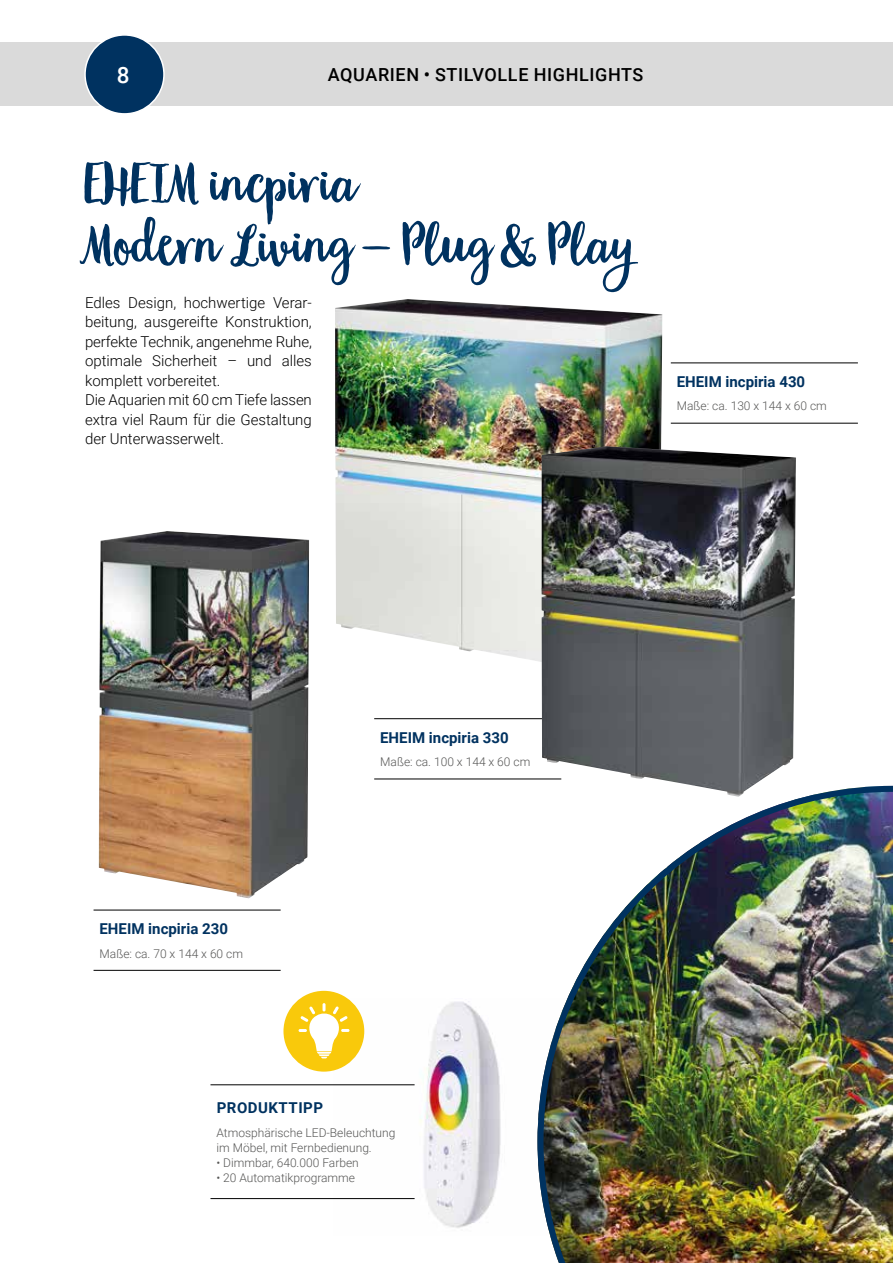
<style>
.page{position:relative;width:893px;height:1263px;background:#fff}
.page>*{position:absolute;margin:0;border:0;box-sizing:border-box;transform-origin:0 0}
.t1{font:60px/61.5px "Garden Grown";color:#003260}
.t2{font:500 22.5px "Roboto";color:#fff}
.t3{font:500 18px "Roboto";letter-spacing:.035em;color:#000}
.t4{font:300 15px/19.5px "Roboto";color:#000}
.t5{font:700 15px "Roboto";color:#003260}
.t6{font:700 15px "Roboto";letter-spacing:.035em;color:#003260}
.t7{font:300 12px/15px "Roboto";color:#575756}
</style>
<div class="page">
<img style="left:334px;top:998px;width:167px;height:230px">
<div style="left:0;top:43px;width:893px;height:63px;background:#dadada"></div>
<div style="left:85px;top:35px;width:79px;height:79px;background:#003260;border-radius:50%"></div>
<div style="left:84px;top:34px;width:81px;height:81px;border:2px solid #fff;border-radius:50%"></div>
<img style="left:537px;top:786px;width:356px;height:477px">
<hr style="left:210px;top:1084px;width:205px;height:1px;background:#000">
<hr style="left:210px;top:1198px;width:205px;height:1px;background:#000">
<div style="left:283px;top:991px;width:81px;height:80px;background:#f9c90b;border-radius:50%"></div>
<svg style="left:299px;top:1003px;width:50px;height:55px"></svg>
<img style="left:335px;top:299px;width:327px;height:363px">
<img style="left:99px;top:531px;width:210px;height:367px">
<hr style="left:671px;top:362px;width:187px;height:1px;background:#000">
<hr style="left:671px;top:423px;width:187px;height:1px;background:#000">
<hr style="left:374px;top:718px;width:187px;height:1px;background:#000">
<hr style="left:374px;top:779px;width:187px;height:1px;background:#000">
<hr style="left:94px;top:910px;width:187px;height:1px;background:#000">
<hr style="left:94px;top:970px;width:187px;height:1px;background:#000">
<img style="left:541px;top:446px;width:255px;height:351px">
<h2 class="t2" style="left:117px;top:59px;width:14px">8</h2>
<p class="t3" style="left:328px;top:62px;width:317px">AQUARIEN • STILVOLLE HIGHLIGHTS</p>
<h1 class="t1" style="left:84px;top:149px;width:550px">EHEIM incpiria<br>Modern Living – Plug &amp; Play</h1>
<p class="t4" style="left:85px;top:292px;width:228px">Edles Design, hochwertige Verar&shy;beitung, ausgereifte Konstruktion, perfekte Technik, angenehme Ruhe, optimale Sicherheit – und alles komplett vorbereitet.<br>Die Aquarien mit 60 cm Tiefe lassen extra viel Raum für die Gestaltung der Unterwasserwelt.</p>
<p class="t5" style="left:677px;top:371px;width:130px">EHEIM incpiria 430</p>
<p class="t7" style="left:677px;top:398px;width:152px">Maße: ca. 130 x 144 x 60 cm</p>
<p class="t5" style="left:100px;top:918px;width:130px">EHEIM incpiria 230</p>
<p class="t7" style="left:100px;top:945px;width:145px">Maße: ca. 70 x 144 x 60 cm</p>
<p class="t5" style="left:380px;top:727px;width:130px">EHEIM incpiria 330</p>
<p class="t7" style="left:380px;top:754px;width:152px">Maße: ca. 100 x 144 x 60 cm</p>
<p class="t6" style="left:217px;top:1097px;width:108px">PRODUKTTIPP</p>
<p class="t7" style="left:216px;top:1124px;width:180px">Atmosphärische LED-Beleuchtung im Möbel, mit Fernbedienung.</p>
<p class="t7" style="left:216px;top:1154px;width:144px">• Dimmbar, 640.000 Farben</p>
<p class="t7" style="left:216px;top:1169px;width:140px">• 20 Automatikprogramme</p>
</div>
